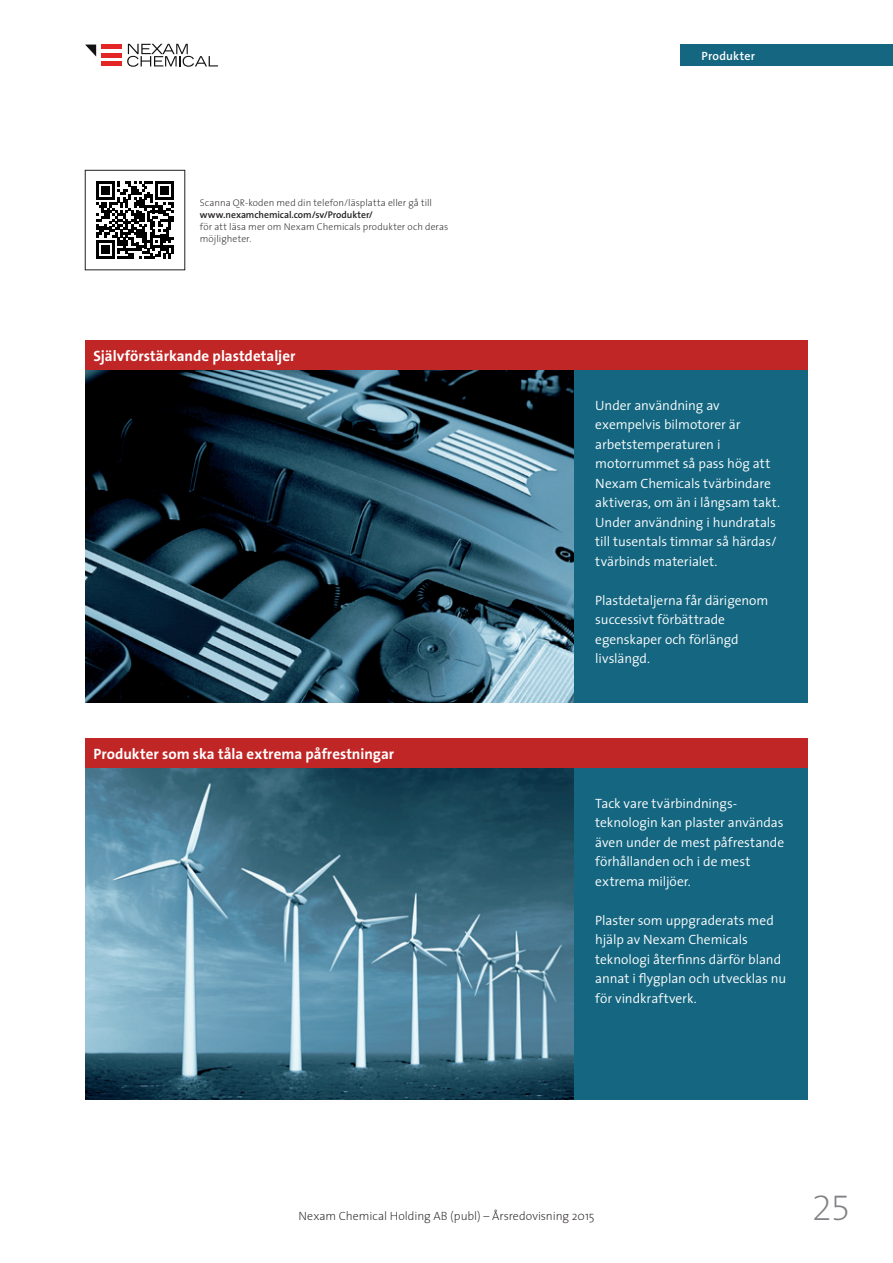
<style>
.page{position:relative;width:893px;height:1263px;background:#fff}
.page>*{position:absolute;margin:0;border:0;box-sizing:border-box;transform-origin:0 0}
.t1{font:36px "The Sans Extra Light Expert";color:#808285}
.t2{font:700 15px "The Sans B7";color:#fff}
.t3{font:300 13.5px/19.5px "The Sans";letter-spacing:-.005em;color:#fff}
.t4{font:200 12px "The Sans";color:#231f20}
.t5{font:600 12px "The Sans B6";letter-spacing:.015em;color:#fff}
.t6{font:200 9.75px/12px "The Sans";letter-spacing:.005em;color:#231f20}
.t7{font:600 9.75px "The Sans";letter-spacing:-.005em;color:#231f20}
</style>
<div class="page">
<div style="left:101px;top:44px;width:21px;height:5px;background:#e32525"></div>
<div style="left:101px;top:53px;width:21px;height:5px;background:#e32525"></div>
<hr style="left:101px;top:62px;width:21px;height:4px;background:#e32525">
<svg style="left:85px;top:45px;width:11px;height:12px"></svg>
<svg style="left:127px;top:44px;width:91px;height:23px"></svg>
<div style="left:680px;top:45px;width:213px;height:21px;background:#156781"></div>
<img style="left:85px;top:370px;width:489px;height:332px">
<div style="left:574px;top:370px;width:234px;height:332px;background:#156781"></div>
<div style="left:85px;top:340px;width:723px;height:30px;background:#c02625"></div>
<img style="left:85px;top:768px;width:489px;height:332px">
<div style="left:574px;top:768px;width:234px;height:332px;background:#156781"></div>
<div style="left:85px;top:738px;width:723px;height:30px;background:#c02625"></div>
<svg style="left:96px;top:181px;width:78px;height:78px"></svg>
<div style="left:85px;top:170px;width:100px;height:100px;border:1px solid #231f20"></div>
<p class="t6" style="left:200px;top:196px;width:234px">Scanna QR-koden med din telefon/läsplatta eller gå till</p>
<p class="t7" style="left:200px;top:208px;width:175px">www.nexamchemical.com/sv/Produkter/</p>
<p class="t6" style="left:200px;top:221px;width:250px">för att läsa mer om Nexam Chemicals produkter och deras möjligheter.</p>
<p class="t2" style="left:94px;top:347px;width:203px">Självförstärkande plastdetaljer</p>
<p class="t2" style="left:94px;top:745px;width:302px">Produkter som ska tåla extrema påfrestningar</p>
<p class="t5" style="left:702px;top:49px;width:55px">Produkter</p>
<p class="t3" style="left:595px;top:396px;width:186px">Under användning av exempelvis bilmotorer är arbetstemperaturen i motorrummet så pass hög att<br>Nexam Chemicals tvärbindare aktiveras, om än i långsam takt.<br>Under användning i hundratals till tusentals timmar så härdas/ tvärbinds materialet.</p>
<p class="t3" style="left:595px;top:591px;width:175px">Plastdetaljerna får därigenom successivt förbättrade egenskaper och förlängd livslängd.</p>
<p class="t3" style="left:595px;top:793px;width:190px">Tack vare tvärbindnings&shy;teknologin kan plaster användas även under de mest påfrestande förhållanden och i de mest extrema miljöer.</p>
<p class="t3" style="left:595px;top:910px;width:192px">Plaster som uppgraderats med hjälp av Nexam Chemicals teknologi återfinns därför bland annat i flygplan och utvecklas nu för vindkraftverk.</p>
<p class="t4" style="left:298px;top:1209px;width:298px">Nexam Chemical Holding AB (publ) – Årsredovisning 2015</p>
<h1 class="t1" style="left:812px;top:1185px;width:40px">25</h1>
</div>
